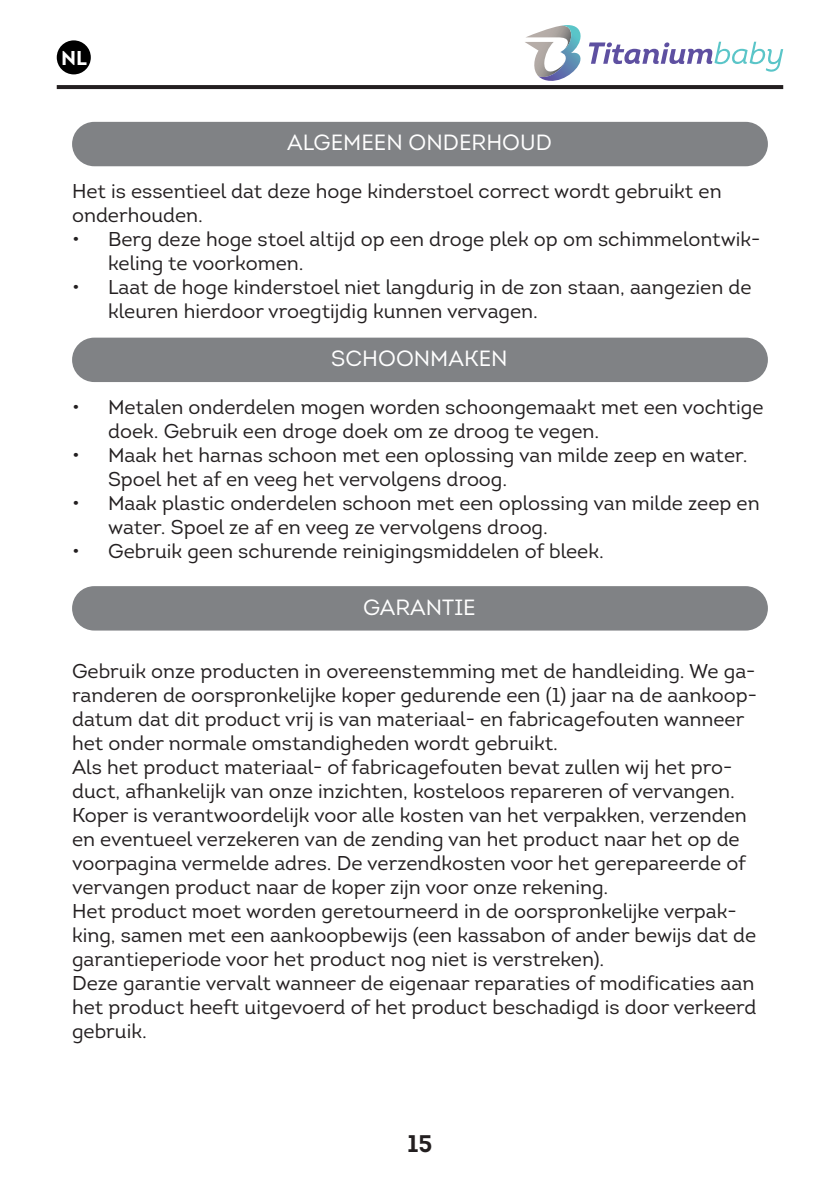
<style>
.page{position:relative;width:840px;height:1191px;background:#fff}
.page>*{position:absolute;margin:0;border:0;box-sizing:border-box;transform-origin:0 0}
.t1{font:700 24px "Intro";color:#231f20}
.t2{font:22px "Intro";color:#fff}
.t3{font:20px/24px "Intro";color:#231f20}
.t4{font:700 20px "Intro";color:#fff}
</style>
<div class="page">
<svg style="left:57px;top:85px;width:725px;height:4px;background:#262223"></svg>
<div style="left:57px;top:40px;width:34px;height:34px;background:#000;border-radius:50%"></div>
<svg style="left:589px;top:42px;width:193px;height:30px"></svg>
<svg style="left:525px;top:25px;width:56px;height:56px"></svg>
<div style="left:72px;top:122px;width:695px;height:44px;background:#808285;border-radius:22px"></div>
<div style="left:72px;top:338px;width:695px;height:44px;background:#808285;border-radius:22px"></div>
<div style="left:72px;top:586px;width:695px;height:44px;background:#808285;border-radius:22px"></div>
<p class="t4" style="left:61px;top:46px;width:27px">NL</p>
<p class="t2" style="left:287px;top:129px;width:266px">ALGEMEEN ONDERHOUD</p>
<p class="t3" style="left:72px;top:179px;width:650px">Het is essentieel dat deze hoge kinderstoel correct wordt gebruikt en onderhouden.</p>
<p class="t3" style="left:108px;top:227px;width:653px;text-indent:-36px">• Berg deze hoge stoel altijd op een droge plek op om schimmelontwik&shy;keling te voorkomen.</p>
<p class="t3" style="left:108px;top:275px;width:644px;text-indent:-36px">• Laat de hoge kinderstoel niet langdurig in de zon staan, aangezien de kleuren hierdoor vroegtijdig kunnen vervagen.</p>
<p class="t2" style="left:331px;top:345px;width:178px">SCHOONMAKEN</p>
<p class="t3" style="left:108px;top:395px;width:656px;text-indent:-36px">• Metalen onderdelen mogen worden schoongemaakt met een vochtige doek. Gebruik een droge doek om ze droog te vegen.</p>
<p class="t3" style="left:108px;top:443px;width:640px;text-indent:-36px">• Maak het harnas schoon met een oplossing van milde zeep en water.<br>Spoel het af en veeg het vervolgens droog.</p>
<p class="t3" style="left:108px;top:491px;width:652px;text-indent:-36px">• Maak plastic onderdelen schoon met een oplossing van milde zeep en water. Spoel ze af en veeg ze vervolgens droog.</p>
<p class="t3" style="left:72px;top:539px;width:533px">• Gebruik geen schurende reinigingsmiddelen of bleek.</p>
<p class="t2" style="left:363px;top:593px;width:114px">GARANTIE</p>
<p class="t3" style="left:72px;top:659px;width:686px">Gebruik onze producten in overeenstemming met de handleiding. We ga&shy;randeren de oorspronkelijke koper gedurende een (1) jaar na de aankoop&shy;datum dat dit product vrij is van materiaal- en fabricagefouten wanneer het onder normale omstandigheden wordt gebruikt.<br>Als het product materiaal- of fabricagefouten bevat zullen wij het pro&shy;duct, afhankelijk van onze inzichten, kosteloos repareren of vervangen.<br>Koper is verantwoordelijk voor alle kosten van het verpakken, verzenden en eventueel verzekeren van de zending van het product naar het op de voorpagina vermelde adres. De verzendkosten voor het gerepareerde of vervangen product naar de koper zijn voor onze rekening.<br>Het product moet worden geretourneerd in de oorspronkelijke verpak&shy;king, samen met een aankoopbewijs (een kassabon of ander bewijs dat de garantieperiode voor het product nog niet is verstreken).<br>Deze garantie vervalt wanneer de eigenaar reparaties of modificaties aan het product heeft uitgevoerd of het product beschadigd is door verkeerd gebruik.</p>
<p class="t1" style="left:407px;top:1128px;width:26px">15</p>
</div>
